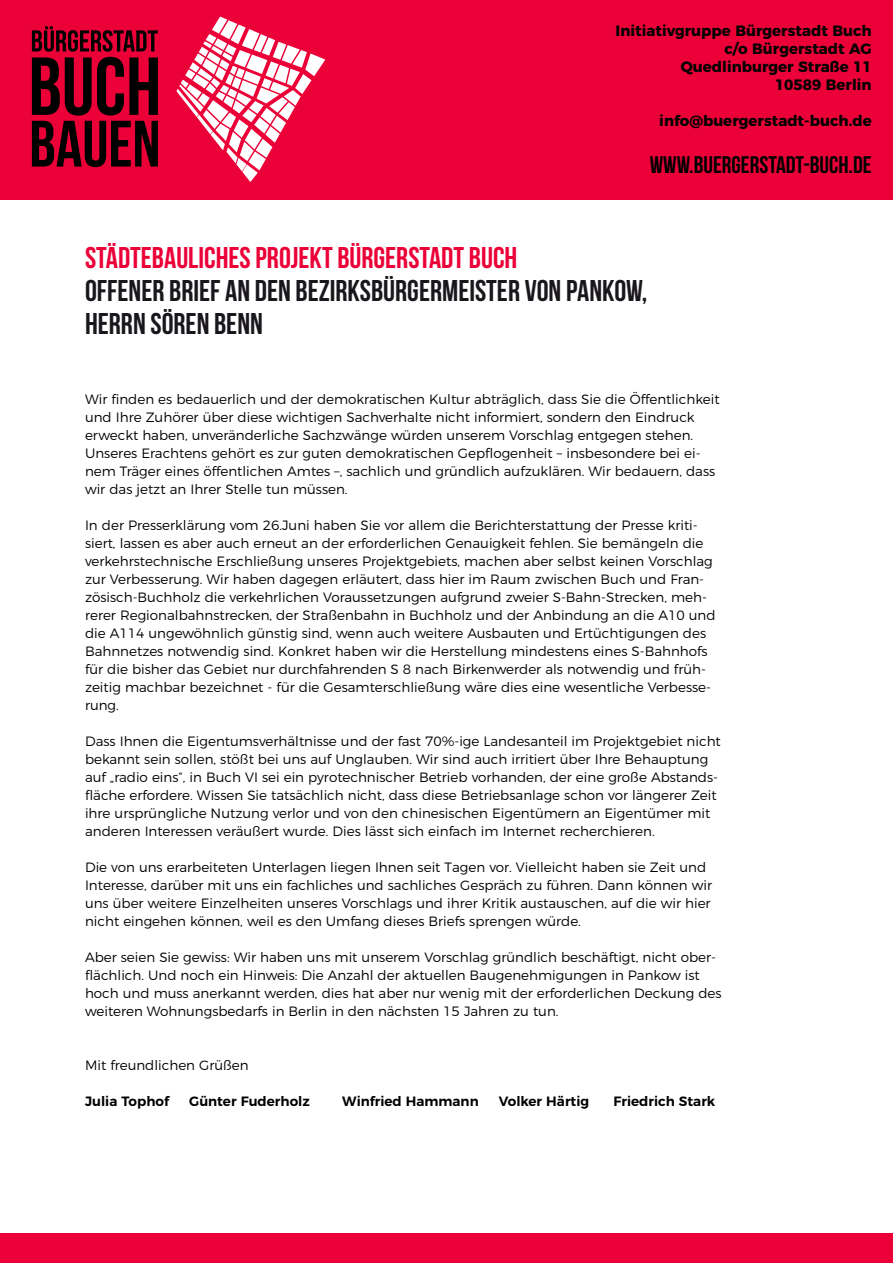
<style>
.page{position:relative;width:893px;height:1263px;background:#fff}
.page>*{position:absolute;margin:0;border:0;box-sizing:border-box;transform-origin:0 0}
.t1{font:700 30px/33px "Bebas Neue";color:#1a171c}
.t2{font:700 30px "Bebas Neue";color:#eb0038}
.t3{font:700 24px "Bebas Neue";color:#000}
.t4{font:700 15px/18px "Montserrat";color:#000;text-align:right}
.t5{font:300 13.5px/18px "Montserrat";color:#000}
.t6{font:600 13.5px "Montserrat";color:#000}
</style>
<div class="page">
<div style="left:0;top:1233px;width:893px;height:30px;background:#eb0038"></div>
<div style="left:0;top:0;width:893px;height:200px;background:#eb0038"></div>
<svg style="left:176px;top:17px;width:149px;height:165px"></svg>
<svg style="left:32px;top:26px;width:126px;height:141px"></svg>
<p class="t4" style="left:616px;top:20px;width:258px">Initiativgruppe Bürgerstadt Buch c/o Bürgerstadt AG<br>Quedlinburger Straße 11<br>10589 Berlin</p>
<p class="t4" style="left:659px;top:110px;width:214px">info@buergerstadt-buch.de</p>
<h2 class="t3" style="left:650px;top:151px;width:223px">WWW.BUERGERSTADT-BUCH.DE</h2>
<h1 class="t2" style="left:85px;top:241px;width:434px">STÄDTEBAULICHES PROJEKT BÜRGERSTADT BUCH</h1>
<h1 class="t1" style="left:85px;top:273px;width:564px">OFFENER BRIEF AN DEN BEZIRKSBÜRGERMEISTER VON PANKOW,<br>HERRN SÖREN BENN</h1>
<p class="t5" style="left:85px;top:389px;width:636px">Wir finden es bedauerlich und der demokratischen Kultur abträglich, dass Sie die Öffentlichkeit und Ihre Zuhörer über diese wichtigen Sachverhalte nicht informiert, sondern den Eindruck erweckt haben, unveränderliche Sachzwänge würden unserem Vorschlag entgegen stehen.<br>Unseres Erachtens gehört es zur guten demokratischen Gepflogenheit – insbesondere bei ei&shy;nem Träger eines öffentlichen Amtes –, sachlich und gründlich aufzuklären. Wir bedauern, dass wir das jetzt an Ihrer Stelle tun müssen.</p>
<p class="t5" style="left:85px;top:515px;width:632px">In der Presserklärung vom 26.Juni haben Sie vor allem die Berichterstattung der Presse kriti&shy;siert, lassen es aber auch erneut an der erforderlichen Genauigkeit fehlen. Sie bemängeln die verkehrstechnische Erschließung unseres Projektgebiets, machen aber selbst keinen Vorschlag zur Verbesserung. Wir haben dagegen erläutert, dass hier im Raum zwischen Buch und Fran&shy;zösisch-Buchholz die verkehrlichen Voraussetzungen aufgrund zweier S-Bahn-Strecken, meh&shy;rerer Regionalbahnstrecken, der Straßenbahn in Buchholz und der Anbindung an die A10 und die A114 ungewöhnlich günstig sind, wenn auch weitere Ausbauten und Ertüchtigungen des Bahnnetzes notwendig sind. Konkret haben wir die Herstellung mindestens eines S-Bahnhofs für die bisher das Gebiet nur durchfahrenden S 8 nach Birkenwerder als notwendig und früh&shy;zeitig machbar bezeichnet - für die Gesamterschließung wäre dies eine wesentliche Verbesse&shy;rung.</p>
<p class="t5" style="left:85px;top:731px;width:637px">Dass Ihnen die Eigentumsverhältnisse und der fast 70%-ige Landesanteil im Projektgebiet nicht bekannt sein sollen, stößt bei uns auf Unglauben. Wir sind auch irritiert über Ihre Behauptung auf „radio eins“, in Buch VI sei ein pyrotechnischer Betrieb vorhanden, der eine große Abstands&shy;fläche erfordere. Wissen Sie tatsächlich nicht, dass diese Betriebsanlage schon vor längerer Zeit ihre ursprüngliche Nutzung verlor und von den chinesischen Eigentümern an Eigentümer mit anderen Interessen veräußert wurde. Dies lässt sich einfach im Internet recherchieren.</p>
<p class="t5" style="left:85px;top:857px;width:628px">Die von uns erarbeiteten Unterlagen liegen Ihnen seit Tagen vor. Vielleicht haben sie Zeit und Interesse, darüber mit uns ein fachliches und sachliches Gespräch zu führen. Dann können wir uns über weitere Einzelheiten unseres Vorschlags und ihrer Kritik austauschen, auf die wir hier nicht eingehen können, weil es den Umfang dieses Briefs sprengen würde.</p>
<p class="t5" style="left:85px;top:947px;width:638px">Aber seien Sie gewiss: Wir haben uns mit unserem Vorschlag gründlich beschäftigt, nicht ober&shy;flächlich. Und noch ein Hinweis: Die Anzahl der aktuellen Baugenehmigungen in Pankow ist hoch und muss anerkannt werden, dies hat aber nur wenig mit der erforderlichen Deckung des weiteren Wohnungsbedarfs in Berlin in den nächsten 15 Jahren zu tun.</p>
<p class="t5" style="left:85px;top:1055px;width:165px">Mit freundlichen Grüßen</p>
<p class="t6" style="left:85px;top:1090px;width:85px">Julia Tophof</p>
<p class="t6" style="left:189px;top:1090px;width:122px">Günter Fuderholz</p>
<p class="t6" style="left:342px;top:1090px;width:138px">Winfried Hammann</p>
<p class="t6" style="left:499px;top:1090px;width:92px">Volker Härtig</p>
<p class="t6" style="left:613px;top:1090px;width:103px">Friedrich Stark</p>
</div>
